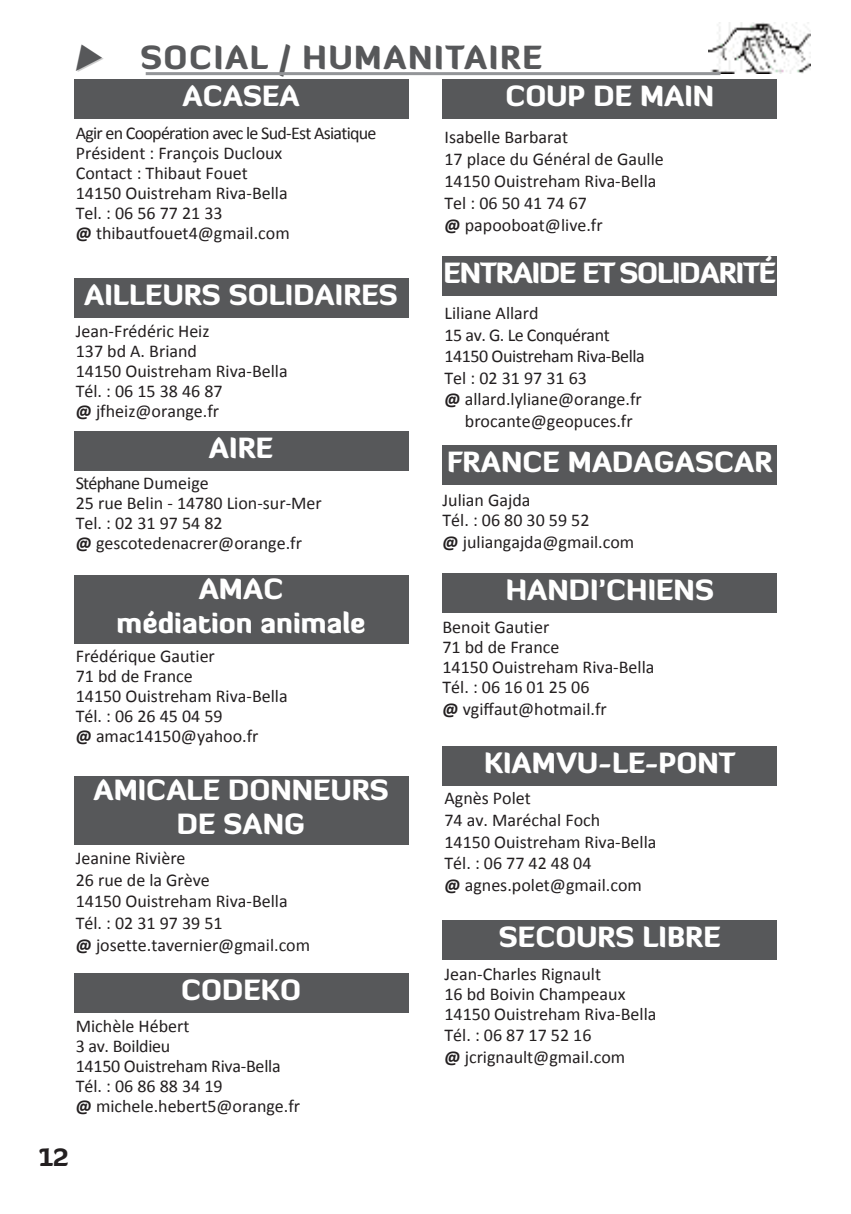
<style>
.page{position:relative;width:851px;height:1214px;background:#fff}
.page>*{position:absolute;margin:0;border:0;box-sizing:border-box;transform-origin:0 0}
.t1{font:900 32px "Diavlo";letter-spacing:.05em;color:#57585a}
.t2{font:900 28px/33.6px "Diavlo";color:#fff;text-align:center}
.t3{font:900 28px "Diavlo";letter-spacing:-.04em;color:#fff}
.t4{font:900 24px "Diavlo";color:#231f20}
.t5{font:18px/20px "Calibri";color:#231f20}
.t6{font:18px "Calibri";letter-spacing:-.025em;color:#231f20}
.s1{font-weight:700}
</style>
<div class="page">
<div style="left:74px;top:776px;width:334px;height:68px;background:#57585a"></div>
<div style="left:442px;top:445px;width:335px;height:40px;background:#57585a"></div>
<div style="left:442px;top:573px;width:335px;height:40px;background:#57585a"></div>
<div style="left:74px;top:79px;width:334px;height:40px;background:#57585a"></div>
<div style="left:442px;top:79px;width:335px;height:40px;background:#57585a"></div>
<div style="left:442px;top:256px;width:335px;height:39px;background:#57585a"></div>
<div style="left:74px;top:278px;width:334px;height:39px;background:#57585a"></div>
<div style="left:74px;top:431px;width:334px;height:40px;background:#57585a"></div>
<div style="left:74px;top:575px;width:334px;height:68px;background:#57585a"></div>
<img style="left:708px;top:23px;width:102px;height:51px">
<hr style="left:146px;top:72px;width:574px;height:3px;background:#939598">
<div style="left:74px;top:972px;width:334px;height:40px;background:#57585a"></div>
<div style="left:442px;top:746px;width:335px;height:39px;background:#57585a"></div>
<div style="left:442px;top:920px;width:335px;height:39px;background:#57585a"></div>
<h1 class="t1" style="left:74px;top:45px;width:470px">◆ SOCIAL / HUMANITAIRE</h1>
<h2 class="t2" style="left:182px;top:82px;width:119px">ACASEA</h2>
<h2 class="t2" style="left:505px;top:82px;width:210px">COUP DE MAIN</h2>
<p class="t5" style="left:76px;top:125px;width:302px">Agir en Coopération avec le Sud-Est Asiatique<br>Président : François Ducloux<br>Contact : Thibaut Fouet<br>14150 Ouistreham Riva-Bella<br>Tel. : 06 56 77 21 33<br><span class="s1">@</span> thibautfouet4@gmail.com</p>
<h2 class="t2" style="left:84px;top:281px;width:315px">AILLEURS SOLIDAIRES</h2>
<p class="t5" style="left:76px;top:323px;width:213px">Jean-Frédéric Heiz<br>137 bd A. Briand<br>14150 Ouistreham Riva-Bella<br>Tél. : 06 15 38 46 87<br><span class="s1">@</span> jfheiz@orange.fr</p>
<h2 class="t2" style="left:209px;top:434px;width:66px">AIRE</h2>
<p class="t5" style="left:76px;top:474px;width:247px">Stéphane Dumeige<br>25 rue Belin - 14780 Lion-sur-Mer<br>Tel. : 02 31 97 54 82<br><span class="s1">@</span> gescotedenacrer@orange.fr</p>
<h2 class="t2" style="left:117px;top:575px;width:250px">AMAC<br>médiation animale</h2>
<p class="t5" style="left:76px;top:647px;width:213px">Frédérique Gautier<br>71 bd de France<br>14150 Ouistreham Riva-Bella<br>Tél. : 06 26 45 04 59<br><span class="s1">@</span> amac14150@yahoo.fr</p>
<h2 class="t2" style="left:93px;top:776px;width:297px">AMICALE DONNEURS<br>DE SANG</h2>
<p class="t5" style="left:76px;top:848px;width:236px;line-height:21.6px">Jeanine Rivière<br>26 rue de la Grève<br>14150 Ouistreham Riva-Bella<br>Tél. : 02 31 97 39 51<br><span class="s1">@</span> josette.tavernier@gmail.com</p>
<h2 class="t2" style="left:181px;top:975px;width:121px">CODEKO</h2>
<p class="t5" style="left:76px;top:1017px;width:226px">Michèle Hébert<br>3 av. Boildieu<br>14150 Ouistreham Riva-Bella<br>Tél. : 06 86 88 34 19<br><span class="s1">@</span> michele.hebert5@orange.fr</p>
<h3 class="t4" style="left:39px;top:1148px;width:31px">12</h3>
<p class="t5" style="left:444px;top:127px;width:221px;line-height:22px">Isabelle Barbarat<br>17 place du Général de Gaulle<br>14150 Ouistreham Riva-Bella<br>Tel : 06 50 41 74 67<br><span class="s1">@</span> papooboat@live.fr</p>
<h2 class="t3" style="left:443px;top:262px;width:334px">ENTRAIDE ET SOLIDARITÉ</h2>
<p class="t5" style="left:444px;top:304px;width:96px">Liliane Allard</p>
<p class="t6" style="left:444px;top:327px;width:167px">15 av. G. Le Conquérant</p>
<p class="t6" style="left:444px;top:348px;width:202px">14150 Ouistreham Riva-Bella</p>
<p class="t5" style="left:444px;top:369px;width:144px">Tel : 02 31 97 31 63</p>
<p class="t5" style="left:444px;top:391px;width:199px"><span class="s1">@</span> allard.lyliane@orange.fr</p>
<p class="t5" style="left:465px;top:412px;width:169px">brocante@geopuces.fr</p>
<h2 class="t2" style="left:447px;top:448px;width:327px">FRANCE MADAGASCAR</h2>
<p class="t5" style="left:442px;top:491px;width:193px;line-height:20.8px">Julian Gajda<br>Tél. : 06 80 30 59 52<br><span class="s1">@</span> juliangajda@gmail.com</p>
<h2 class="t2" style="left:505px;top:576px;width:210px">HANDI’CHIENS</h2>
<p class="t5" style="left:442px;top:618px;width:213px">Benoit Gautier<br>71 bd de France<br>14150 Ouistreham Riva-Bella<br>Tél. : 06 16 01 25 06<br><span class="s1">@</span> vgiffaut@hotmail.fr</p>
<h2 class="t2" style="left:484px;top:749px;width:253px">KIAMVU-LE-PONT</h2>
<p class="t5" style="left:444px;top:788px;width:213px;line-height:21.6px">Agnès Polet<br>74 av. Maréchal Foch<br>14150 Ouistreham Riva-Bella<br>Tél. : 06 77 42 48 04<br><span class="s1">@</span> agnes.polet@gmail.com</p>
<h2 class="t2" style="left:499px;top:923px;width:223px">SECOURS LIBRE</h2>
<p class="t5" style="left:444px;top:964px;width:213px;line-height:20.8px">Jean-Charles Rignault<br>16 bd Boivin Champeaux<br>14150 Ouistreham Riva-Bella<br>Tél. : 06 87 17 52 16<br><span class="s1">@</span> jcrignault@gmail.com</p>
</div>
